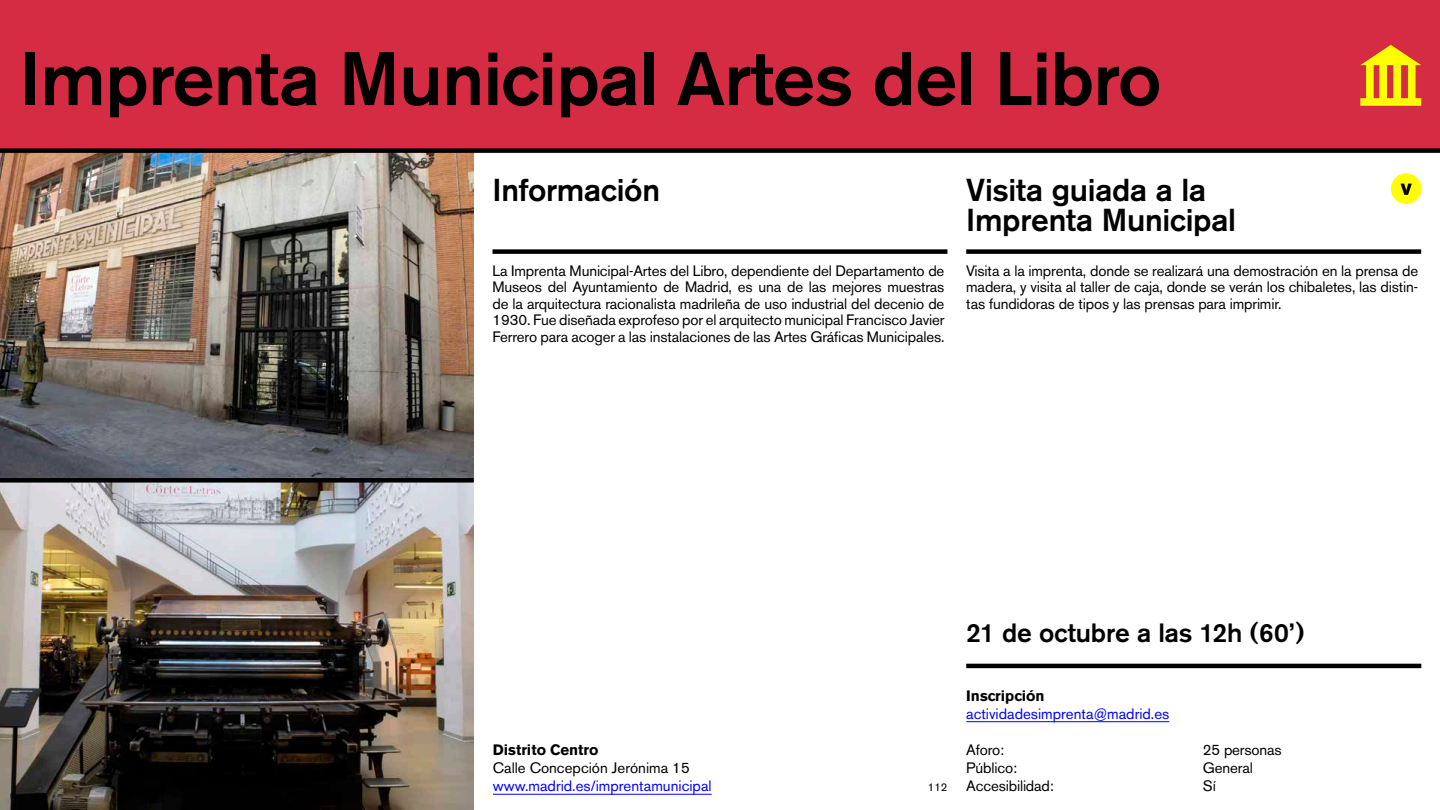
<style>
.page{position:relative;width:1440px;height:810px;background:#fff}
.page>*{position:absolute;margin:0;border:0;box-sizing:border-box;transform-origin:0 0}
.R1-Lugar{font:500 75px "Akzidenz Grotesk BE";letter-spacing:-.01em;color:#000}
.R2-subtitular_para_t{font:500 31.5px/30px "Akzidenz Grotesk BE";letter-spacing:-.01em;color:#000}
.R3-fechas_para_tabla{font:500 26.25px "Akzidenz Grotesk BE";letter-spacing:-.005em;color:#000}
.TXT{font:15px/16.5px "Akzidenz Grotesk BE";letter-spacing:-.01em;color:#000;text-align:justify}
.Dist-Link{font:15px "Akzidenz Grotesk BE";color:#00f}
.Datos{font:15px "Akzidenz Grotesk BE";letter-spacing:-.01em;color:#000}
.Distrito-Tit{font:700 15px "Akzidenz Grotesk BE";color:#000}
.Distrito-direc{font:15px "Akzidenz Grotesk BE";color:#000}
.t1{font:11.25px "Akzidenz Grotesk BE";color:#000}
</style>
<div class="page">
<div style="left:0;top:0;width:1440px;height:151px;background:#d52b43"></div>
<img style="left:0;top:151px;width:474px;height:659px">
<div style="left:2px;top:478px;width:470px;height:5px;background:#000"></div>
<div style="left:2px;top:148px;width:1436px;height:5px;background:#000"></div>
<hr style="left:493px;top:794px;width:219px;height:1px;background:#00f">
<div style="left:966px;top:249px;width:455px;height:5px;background:#000"></div>
<div style="left:492px;top:249px;width:455px;height:5px;background:#000"></div>
<hr style="left:966px;top:721px;width:203px;height:1px;background:#00f">
<hr style="left:966px;top:664px;width:455px;height:4px;background:#000">
<div style="left:1391px;top:173px;width:31px;height:31px;background:#ff0;border-radius:50%"></div>
<svg style="left:1401px;top:184px;width:11px;height:11px"></svg>
<svg style="left:1360px;top:45px;width:61px;height:61px"></svg>
<p class="R1-Lugar" style="left:19px;top:33px;width:1144px">Imprenta Municipal Artes del Libro</p>
<p class="R2-subtitular_para_t" style="left:492px;top:175px;width:169px">Información</p>
<p class="TXT" style="left:492px;top:262px;width:453px">La Imprenta Municipal-Artes del Libro, dependiente del Departamento de Museos del Ayuntamiento de Madrid, es una de las mejores muestras de la arquitectura racionalista madrileña de uso industrial del decenio de 1930. Fue diseñada exprofeso por el arquitecto municipal Francisco Javier Ferrero para acoger a las instalaciones de las Artes Gráficas Municipales.</p>
<p class="R2-subtitular_para_t" style="left:966px;top:175px;width:271px">Visita guiada a la<br>Imprenta Municipal</p>
<p class="TXT" style="left:966px;top:262px;width:453px">Visita a la imprenta, donde se realizará una demostración en la prensa de madera, y visita al taller de caja, donde se verán los chibaletes, las distin&shy;tas fundidoras de tipos y las prensas para imprimir.</p>
<p class="Distrito-Tit" style="left:493px;top:741px;width:107px">Distrito Centro</p>
<p class="Distrito-direc" style="left:493px;top:759px;width:198px">Calle Concepción Jerónima 15</p>
<p class="Dist-Link" style="left:493px;top:777px;width:220px">www.madrid.es/imprentamunicipal</p>
<p class="t1" style="left:928px;top:781px;width:21px">112</p>
<p class="R3-fechas_para_tabla" style="left:966px;top:617px;width:340px">21 de octubre a las 12h (60’)</p>
<p class="Distrito-Tit" style="left:966px;top:687px;width:80px">Inscripción</p>
<p class="Dist-Link" style="left:966px;top:705px;width:205px">actividadesimprenta@madrid.es</p>
<p class="Datos" style="left:966px;top:741px;width:40px">Aforo:</p>
<p class="Datos" style="left:966px;top:759px;width:52px">Público:</p>
<p class="Datos" style="left:966px;top:777px;width:89px">Accesibilidad:</p>
<p class="Datos" style="left:1203px;top:741px;width:80px">25 personas</p>
<p class="Datos" style="left:1203px;top:759px;width:52px">General</p>
<p class="Datos" style="left:1203px;top:777px;width:14px">Sí</p>
</div>
